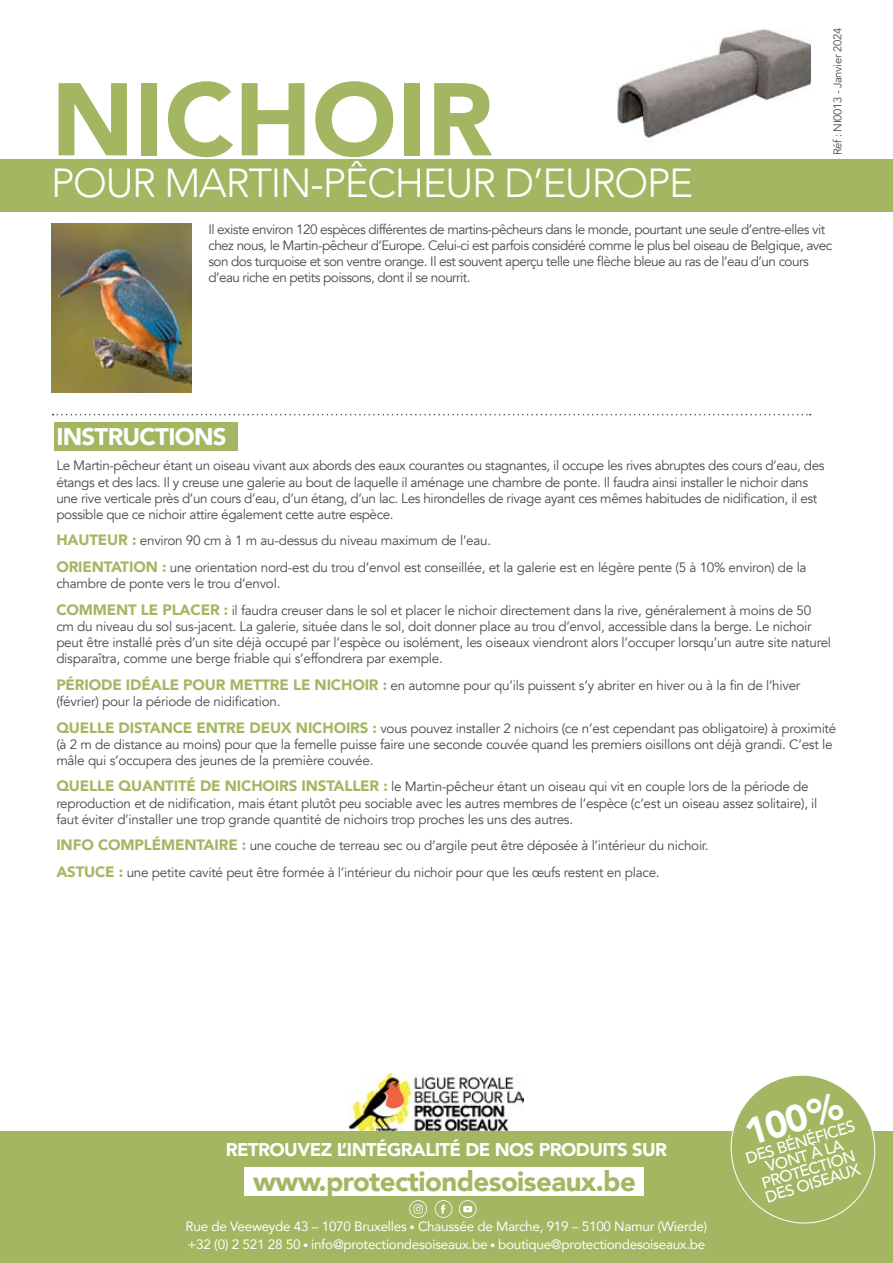
<style>
.page{position:relative;width:893px;height:1263px;background:#fff}
.page>*{position:absolute;margin:0;border:0;box-sizing:border-box;transform-origin:0 0}
.t1{font:900 102px "Avenir";color:#a3b762}
.t2{font:300 40.5px "Avenir";letter-spacing:-.03em;color:#fff}
.t3{font:900 37.65px "Avenir";color:#fff}
.t4{font:900 27.6px "Avenir";letter-spacing:-.02em;color:#a3b762}
.t5{font:900 24px "Avenir";letter-spacing:-.03em;color:#fff}
.t6{font:900 18.3px "Avenir";letter-spacing:-.03em;color:#fff}
.t7{font:500 16.05px/14.4px "Avenir";color:#fff;text-align:center}
.t8{font:13.5px/16.2px "Avenir";letter-spacing:-.02em;color:#4a4a49}
.t9{font:13.5px/16.2px "Avenir";letter-spacing:-.04em;color:#4a4a49}
.t10{font:13.5px/18px "Avenir";letter-spacing:-.02em;color:#fff}
.t11{font:11.25px "Avenir";letter-spacing:-.03em;color:#4a4a49}
.s1{font-weight:900;font-size:15px;color:#a3b762}
.s2{font-weight:900;font-size:10.5px}
</style>
<div class="page">
<div style="left:1px;top:159px;width:892px;height:53px;background:#a3b762"></div>
<div style="left:54px;top:422px;width:184px;height:29px;background:#a3b762"></div>
<svg style="left:53px;top:414px;width:758px;height:1px"></svg>
<img style="left:350px;top:1073px;width:173px;height:58px">
<div style="left:0;top:1132px;width:893px;height:131px;background:#a3b762"></div>
<div style="left:244px;top:1167px;width:400px;height:29px;background:#fff"></div>
<svg style="left:409px;top:1200px;width:18px;height:18px"></svg>
<svg style="left:435px;top:1200px;width:17px;height:18px"></svg>
<svg style="left:459px;top:1200px;width:18px;height:18px"></svg>
<svg style="left:723px;top:1075px;width:160px;height:149px"></svg>
<img style="left:51px;top:223px;width:140px;height:170px">
<img style="left:617px;top:29px;width:193px;height:109px">
<h1 class="t1" style="left:51px;top:32px;width:443px">NICHOIR</h1>
<h2 class="t2" style="left:51px;top:159px;width:643px">POUR MARTIN-PÊCHEUR D’EUROPE</h2>
<p class="t11" style="left:831px;top:155px;width:129px;rotate:-90deg">Réf : NI0013 - Janvier 2024</p>
<p class="t9" style="left:208px;top:221px;width:625px">Il existe environ 120 espèces différentes de martins-pêcheurs dans le monde, pourtant une seule d’entre-elles vit chez nous, le Martin-pêcheur d’Europe. Celui-ci est parfois considéré comme le plus bel oiseau de Belgique, avec son dos turquoise et son ventre orange. Il est souvent aperçu telle une flèche bleue au ras de l’eau d’un cours d’eau riche en petits poissons, dont il se nourrit.</p>
<h3 class="t5" style="left:56px;top:416px;width:172px">INSTRUCTIONS</h3>
<p class="t8" style="left:56px;top:458px;width:770px">Le Martin-pêcheur étant un oiseau vivant aux abords des eaux courantes ou stagnantes, il occupe les rives abruptes des cours d’eau, des étangs et des lacs. Il y creuse une galerie au bout de laquelle il aménage une chambre de ponte. Il faudra ainsi installer le nichoir dans une rive verticale près d’un cours d’eau, d’un étang, d’un lac. Les hirondelles de rivage ayant ces mêmes habitudes de nidification, il est possible que ce nichoir attire également cette autre espèce.</p>
<p class="t8" style="left:56px;top:528px;width:752px;line-height:26.5px"><span class="s1">HAUTEUR :</span> environ 90 cm à 1 m au-dessus du niveau maximum de l’eau.<br><span class="s1">ORIENTATION :</span> une orientation nord-est du trou d’envol est conseillée, et la galerie est en légère pente (5 à 10% environ) de la</p>
<p class="t8" style="left:56px;top:570px;width:756px;line-height:26.5px">chambre de ponte vers le trou d’envol.<br><span class="s1">COMMENT LE PLACER :</span> il faudra creuser dans le sol et placer le nichoir directement dans la rive, généralement à moins de 50</p>
<p class="t8" style="left:56px;top:618px;width:776px">cm du niveau du sol sus-jacent. La galerie, située dans le sol, doit donner place au trou d’envol, accessible dans la berge. Le nichoir peut être installé près d’un site déjà occupé par l’espèce ou isolément, les oiseaux viendront alors l’occuper lorsqu’un autre site naturel disparaîtra, comme une berge friable qui s’effondrera par exemple.</p>
<p class="t8" style="left:56px;top:677px;width:746px"><span class="s1">PÉRIODE IDÉALE POUR METTRE LE NICHOIR :</span> en automne pour qu’ils puissent s’y abriter en hiver ou à la fin de l’hiver (février) pour la période de nidification.</p>
<p class="t8" style="left:56px;top:720px;width:781px"><span class="s1">QUELLE DISTANCE ENTRE DEUX NICHOIRS :</span> vous pouvez installer 2 nichoirs (ce n’est cependant pas obligatoire) à proximité (à 2 m de distance au moins) pour que la femelle puisse faire une seconde couvée quand les premiers oisillons ont déjà grandi. C’est le mâle qui s’occupera des jeunes de la première couvée.</p>
<p class="t8" style="left:56px;top:779px;width:763px"><span class="s1">QUELLE QUANTITÉ DE NICHOIRS INSTALLER :</span> le Martin-pêcheur étant un oiseau qui vit en couple lors de la période de reproduction et de nidification, mais étant plutôt peu sociable avec les autres membres de l’espèce (c’est un oiseau assez solitaire), il faut éviter d’installer une trop grande quantité de nichoirs trop proches les uns des autres.</p>
<p class="t8" style="left:56px;top:833px;width:654px;line-height:26.5px"><span class="s1">INFO COMPLÉMENTAIRE :</span> une couche de terreau sec ou d’argile peut être déposée à l’intérieur du nichoir.<br><span class="s1">ASTUCE :</span> une petite cavité peut être formée à l’intérieur du nichoir pour que les œufs restent en place.</p>
<h3 class="t6" style="left:226px;top:1134px;width:443px">RETROUVEZ L’INTÉGRALITÉ DE NOS PRODUITS SUR</h3>
<h3 class="t4" style="left:253px;top:1158px;width:384px">www.protectiondesoiseaux.be</h3>
<p class="t10" style="left:186px;top:1217px;width:523px">Rue de Veeweyde 43 – 1070 Bruxelles <span class="s2">•</span> Chaussée de Marche, 919 – 5100 Namur (Wierde) +32 (0) 2 521 28 50 <span class="s2">•</span> info@protectiondesoiseaux.be <span class="s2">•</span> boutique@protectiondesoiseaux.be</p>
<h3 class="t3" style="left:736px;top:1102px;width:101px;rotate:-17deg">100%</h3>
<p class="t7" style="left:744px;top:1151px;width:115px;rotate:-17deg">DES BÉNÉFICES<br>VONT À LA<br>PROTECTION<br>DES OISEAUX</p>
</div>
